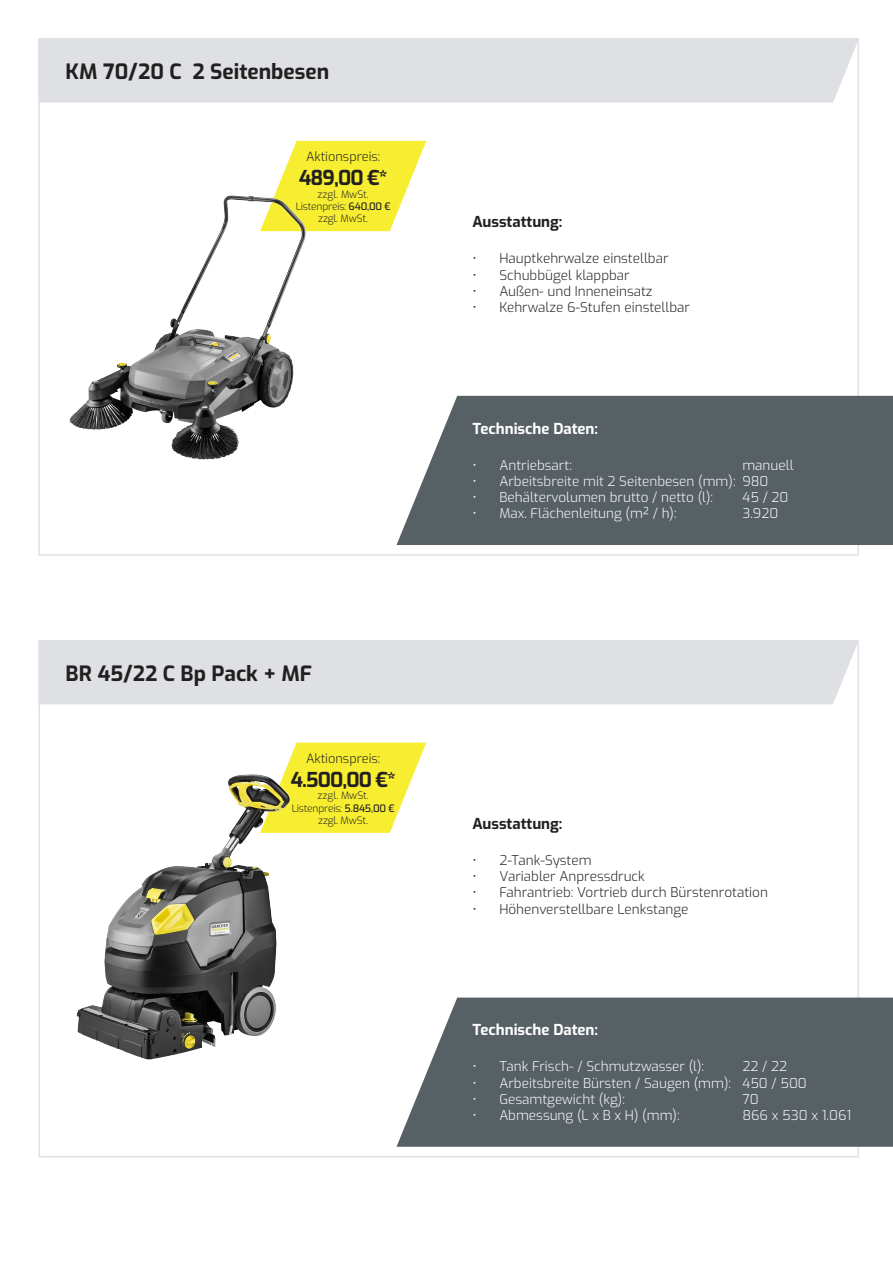
<style>
.page{position:relative;width:893px;height:1280px;background:#fff}
.page>*{position:absolute;margin:0;border:0;box-sizing:border-box;transform-origin:0 0}
.t1{font:700 21px "Exo";color:#231f20}
.t2{font:700 20.4px "Exo";letter-spacing:-.04em;color:#231f20}
.t3{font:700 15px "Exo";color:#fff}
.t4{font:700 15px "Exo";color:#231f20}
.t5{font:300 13.5px "Exo";color:#fff}
.t6{font:300 13.5px "Exo";color:#231f20}
.t7{font:300 12.75px "Exo";color:#231f20}
.t8{font:300 10.2px "Exo";letter-spacing:-.02em;color:#231f20}
.t9{font:300 10.2px "Exo";color:#231f20}
.s1{font-weight:500}
</style>
<div class="page">
<svg style="left:280px;top:141px;width:146px;height:90px"></svg>
<svg style="left:292px;top:742px;width:134px;height:91px"></svg>
<div style="left:38px;top:38px;width:821px;height:65px;background:#dfe0e3"></div>
<div style="left:38px;top:640px;width:821px;height:64px;background:#dfe0e3"></div>
<img style="left:69px;top:181px;width:266px;height:279px">
<img style="left:76px;top:754px;width:235px;height:306px">
<svg style="left:396px;top:997px;width:497px;height:150px;fill:#576065"></svg>
<div style="left:396px;top:396px;width:497px;height:149px;background:#576065"></div>
<p class="t1" style="left:66px;top:56px;width:265px">KM 70/20 C 2 Seitenbesen</p>
<p class="t7" style="left:306px;top:147px;width:76px">Aktionspreis:</p>
<p class="t2" style="left:299px;top:163px;width:91px">489,00 €*</p>
<p class="t9" style="left:318px;top:187px;width:53px">zzgl. MwSt.</p>
<p class="t8" style="left:296px;top:199px;width:97px">Listenpreis: <span class="s1">640,00 €</span></p>
<p class="t8" style="left:318px;top:211px;width:52px">zzgl. MwSt.</p>
<p class="t1" style="left:66px;top:658px;width:248px">BR 45/22 C Bp Pack + MF</p>
<p class="t7" style="left:306px;top:749px;width:76px">Aktionspreis:</p>
<p class="t2" style="left:290px;top:765px;width:107px">4.500,00 €*</p>
<p class="t9" style="left:318px;top:788px;width:53px">zzgl. MwSt.</p>
<p class="t8" style="left:292px;top:800px;width:105px">Listenpreis: <span class="s1">5.845,00 €</span></p>
<p class="t8" style="left:318px;top:813px;width:52px">zzgl. MwSt.</p>
<p class="t4" style="left:472px;top:211px;width:92px">Ausstattung:</p>
<p class="t6" style="left:472px;top:249px;width:198px">• Hauptkehrwalze einstellbar</p>
<p class="t6" style="left:472px;top:265px;width:159px">• Schubbügel klappbar</p>
<p class="t6" style="left:472px;top:281px;width:182px">• Außen- und Inneneinsatz</p>
<p class="t6" style="left:472px;top:297px;width:219px">• Kehrwalze 6-Stufen einstellbar</p>
<p class="t3" style="left:472px;top:417px;width:127px">Technische Daten:</p>
<p class="t5" style="left:472px;top:455px;width:101px">• Antriebsart:</p>
<p class="t5" style="left:742px;top:455px;width:53px">manuell</p>
<p class="t5" style="left:472px;top:471px;width:298px">• Arbeitsbreite mit 2 Seitenbesen (mm): 980</p>
<p class="t5" style="left:472px;top:487px;width:242px">• Behältervolumen brutto / netto (l):</p>
<p class="t5" style="left:742px;top:487px;width:48px">45 / 20</p>
<p class="t5" style="left:472px;top:504px;width:206px">• Max. Flächenleitung (m² / h):</p>
<p class="t5" style="left:742px;top:504px;width:37px">3.920</p>
<p class="t4" style="left:472px;top:813px;width:92px">Ausstattung:</p>
<p class="t6" style="left:472px;top:850px;width:121px">• 2-Tank-System</p>
<p class="t6" style="left:472px;top:867px;width:174px">• Variabler Anpressdruck</p>
<p class="t6" style="left:472px;top:883px;width:297px">• Fahrantrieb: Vortrieb durch Bürstenrotation</p>
<p class="t6" style="left:472px;top:899px;width:218px">• Höhenverstellbare Lenkstange</p>
<p class="t3" style="left:472px;top:1019px;width:127px">Technische Daten:</p>
<p class="t5" style="left:472px;top:1057px;width:233px">• Tank Frisch- / Schmutzwasser (l):</p>
<p class="t5" style="left:742px;top:1057px;width:46px">22 / 22</p>
<p class="t5" style="left:472px;top:1073px;width:336px">• Arbeitsbreite Bürsten / Saugen (mm): 450 / 500</p>
<p class="t5" style="left:472px;top:1089px;width:154px">• Gesamtgewicht (kg):</p>
<p class="t5" style="left:742px;top:1089px;width:18px">70</p>
<p class="t5" style="left:472px;top:1105px;width:209px">• Abmessung (L x B x H) (mm):</p>
<p class="t5" style="left:742px;top:1105px;width:110px">866 x 530 x 1.061</p>
</div>
